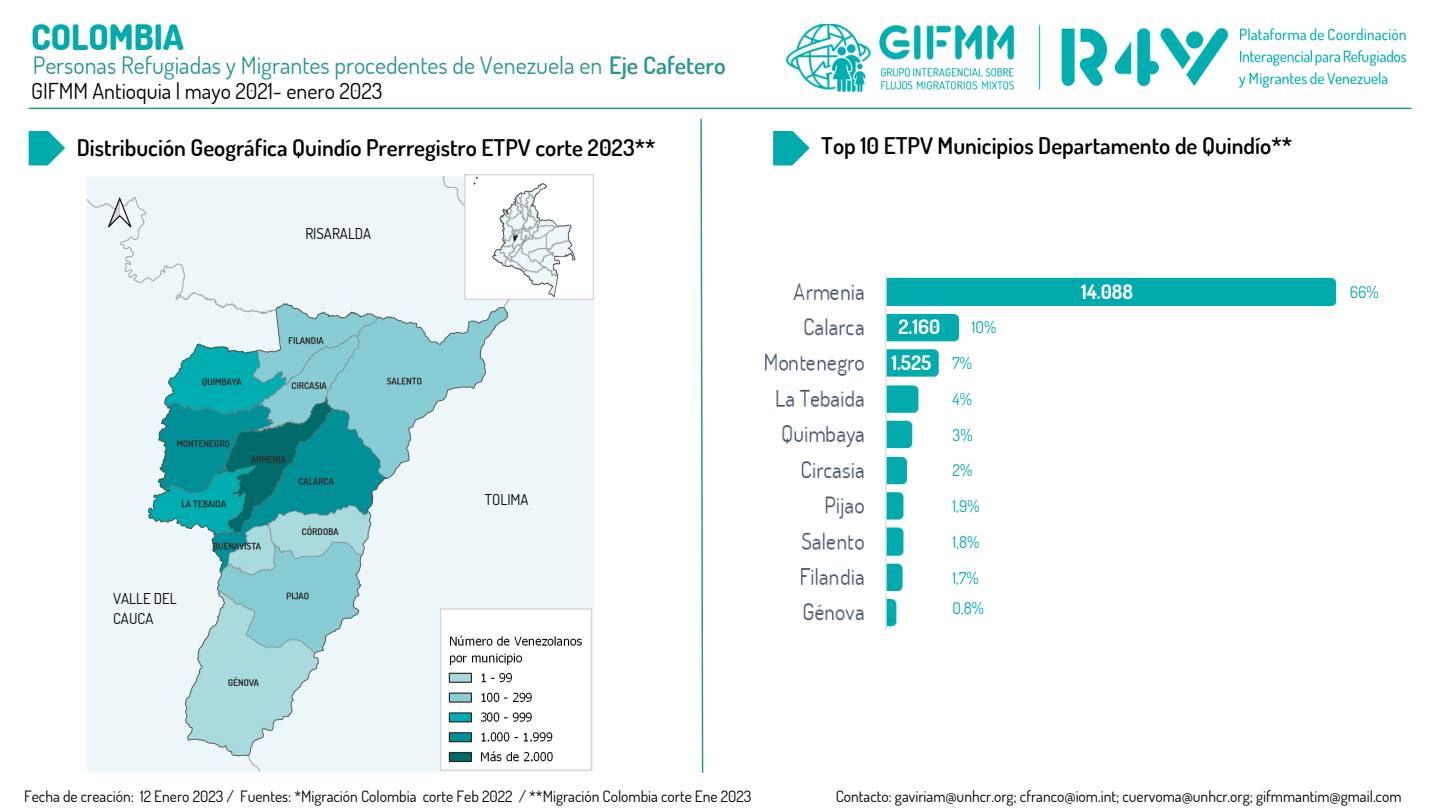
<style>
.page{position:relative;width:1440px;height:810px;background:#fff}
.page>*{position:absolute;margin:0;border:0;box-sizing:border-box;transform-origin:0 0}
.t1{font:800 35px "Dosis";color:#00aaad}
.t2{font:24px "Dosis";color:#2b9693}
.t3{font:600 23px "Dosis";color:#000}
.t4{font:22px "Dosis";color:#000}
.t5{font:700 20px/35px "Dosis";color:#fff;text-align:center}
.t6{font:16.1px/30.2px "Dosis";color:#00aaad}
.t7{font:15.6px "Dosis";color:#000}
.t8{font:15px/20.2px "Dosis";color:#000}
.s1{font-weight:600}
</style>
<div class="page">
<img style="left:786px;top:24px;width:620px;height:67px">
<hr style="left:29px;top:108px;width:1383px;height:1px;background:#2b9693">
<svg style="left:29px;top:131px;width:36px;height:34px"></svg>
<svg style="left:773px;top:131px;width:37px;height:34px"></svg>
<svg style="left:700px;top:118px;width:4px;height:655px"></svg>
<img style="left:765px;top:274px;width:572px;height:357px">
<img style="left:86px;top:174px;width:508px;height:598px">
<h1 class="t1" style="left:31px;top:14px;width:154px">COLOMBIA</h1>
<h2 class="t2" style="left:33px;top:50px;width:695px">Personas Refugiadas y Migrantes procedentes de Venezuela en <span class="s1">Eje Cafetero</span></h2>
<h3 class="t4" style="left:31px;top:76px;width:353px">GIFMM Antioquia | mayo 2021- enero 2023</h3>
<h3 class="t3" style="left:77px;top:133px;width:580px">Distribución Geográfica Quindío Prerregistro ETPV corte 2023**</h3>
<p class="t8" style="left:113px;top:588px;width:65px">VALLE DEL<br>CAUCA</p>
<p class="t8" style="left:305px;top:223px;width:67px">RISARALDA</p>
<p class="t8" style="left:485px;top:489px;width:45px">TOLIMA</p>
<h3 class="t3" style="left:821px;top:130px;width:472px">Top 10 ETPV Municipios Departamento de Quindío**</h3>
<p class="t5" style="left:891px;top:309px;width:50px">2.160<br>1.525</p>
<p class="t6" style="left:972px;top:312px;width:26px">10%</p>
<p class="t6" style="left:953px;top:347px;width:21px">7%</p>
<p class="t6" style="left:953px;top:383px;width:21px">4%</p>
<p class="t6" style="left:953px;top:419px;width:22px">3%</p>
<p class="t6" style="left:953px;top:455px;width:21px">2%</p>
<p class="t6" style="left:953px;top:491px;width:29px">1,9%</p>
<p class="t6" style="left:953px;top:526px;width:28px">1,8%</p>
<p class="t6" style="left:953px;top:562px;width:33px">1,7%<br>0,8%</p>
<p class="t5" style="left:1081px;top:273px;width:54px">14.088</p>
<p class="t6" style="left:1350px;top:276px;width:30px">66%</p>
<p class="t7" style="left:24px;top:786px;width:729px">Fecha de creación: 12 Enero 2023 / Fuentes: *Migración Colombia corte Feb 2022 / **Migración Colombia corte Ene 2023</p>
<p class="t7" style="left:836px;top:786px;width:567px">Contacto: gaviriam@unhcr.org; cfranco@iom.int; cuervoma@unhcr.org; gifmmantim@gmail.com</p>
</div>
